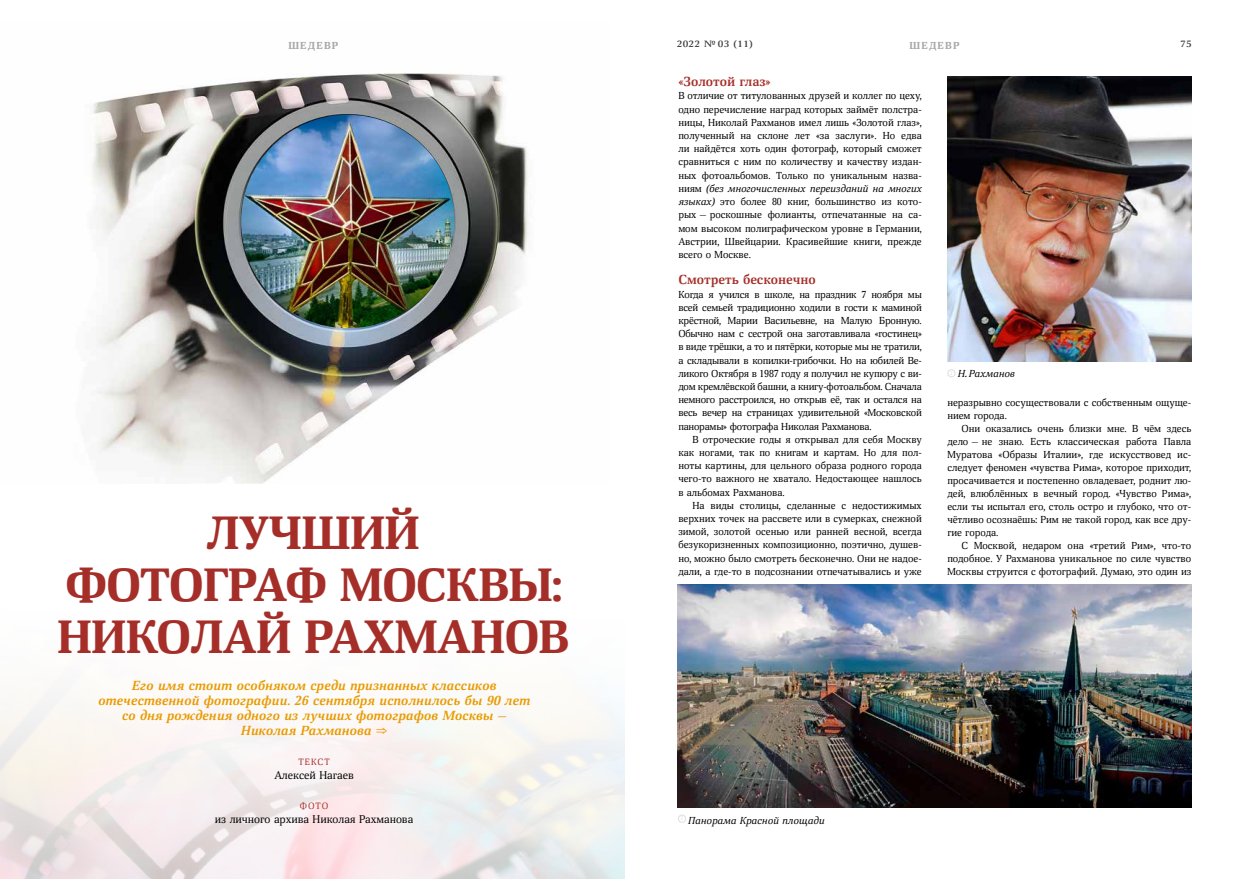
<style>
.page{position:relative;width:1248px;height:879px;background:#fff}
.page>*{position:absolute;margin:0;border:0;box-sizing:border-box;transform-origin:0 0}
.t1{font:900 46px/52px "Deca Serif New";letter-spacing:-.02em;color:#a52e29;text-align:center}
.t2{font:italic 700 13px/15px "Deca Serif New";color:#e99a00;text-align:center}
.t3{font:700 13px "Deca Serif New";color:#a52e29}
.t4{font:11px "Deca Serif New";color:#000}
.t5{font:10px/13.2px "Deca Serif New";color:#000;text-align:justify}
.t6{font:italic 10px "Deca Serif New";letter-spacing:.01em;color:#000}
.t7{font:900 10px "Deca Serif New";letter-spacing:.12em;color:#a8a8a7}
.t8{font:500 9px "Deca Serif New";letter-spacing:.03em;color:#3c3c3b;scale:1.21 1}
.t9{font:9px "Deca Serif New";letter-spacing:.11em;color:#a52e29}
.s1{font-weight:400;font-style:normal}
.s2{font-style:italic}
</style>
<div class="page">
<img style="left:92px;top:73px;width:437px;height:410px">
<img style="left:947px;top:77px;width:244px;height:284px">
<img style="left:677px;top:585px;width:514px;height:222px">
<img style="left:241px;top:115px;width:213px;height:213px;border-radius:107px">
<div style="left:947px;top:369px;width:8px;height:8px;border:1px solid #a8a8a7;border-radius:50%"></div>
<div style="left:678px;top:815px;width:7px;height:7px;border:1px solid #a8a8a7;border-radius:50%"></div>
<p class="t7" style="left:288px;top:39px;width:52px">ШЕДЕВР</p>
<h1 class="t1" style="left:57px;top:508px;width:514px">ЛУЧШИЙ<br>ФОТОГРАФ МОСКВЫ:<br>НИКОЛАЙ РАХМАНОВ</h1>
<h2 class="t2" style="left:98px;top:678px;width:433px">Его имя стоит особняком среди признанных классиков отечественной фотографии. 26 сентября исполнилось бы 90 лет со дня рождения одного из лучших фотографов Москвы — Николая Рахманова <span class="s1">⇒</span></h2>
<p class="t9" style="left:298px;top:756px;width:33px">ТЕКСТ</p>
<p class="t4" style="left:274px;top:769px;width:81px">Алексей Нагаев</p>
<p class="t9" style="left:300px;top:801px;width:30px">ФОТО</p>
<p class="t4" style="left:215px;top:813px;width:200px">из личного архива Николая Рахманова</p>
<p class="t8" style="left:676px;top:38px;width:64px">2022 № 03 (11)</p>
<p class="t8" style="left:1179px;top:38px;width:11px">75</p>
<p class="t7" style="left:909px;top:39px;width:52px">ШЕДЕВР</p>
<h2 class="t3" style="left:678px;top:74px;width:94px">«Золотой глаз»</h2>
<p class="t5" style="left:678px;top:90px;width:245px">В отличие от титулованных друзей и коллег по цеху, одно перечисление наград которых займёт полстра&shy;ницы, Николай Рахманов имел лишь «Золотой глаз», полученный на склоне лет «за заслуги». Но едва ли найдётся хоть один фотограф, который сможет сравниться с ним по количеству и качеству издан&shy;ных фотоальбомов. Только по уникальным назва&shy;ниям <span class="s2">(без многочисленных переизданий на многих языках)</span> это более 80 книг, большинство из кото&shy;рых — роскошные фолианты, отпечатанные на са&shy;мом высоком полиграфическом уровне в Германии, Австрии, Швейцарии. Красивейшие книги, прежде всего о Москве.</p>
<h2 class="t3" style="left:678px;top:272px;width:139px">Смотреть бесконечно</h2>
<p class="t5" style="left:678px;top:288px;width:245px">Когда я учился в школе, на праздник 7 ноября мы всей семьей традиционно ходили в гости к маминой крёстной, Марии Васильевне, на Малую Бронную.<br>Обычно нам с сестрой она заготавливала «гостинец» в виде трёшки, а то и пятёрки, которые мы не тратили, а складывали в копилки-грибочки. Но на юбилей Ве&shy;ликого Октября в 1987 году я получил не купюру с ви&shy;дом кремлёвской башни, а книгу-фотоальбом. Сначала немного расстроился, но открыв её, так и остался на весь вечер на страницах удивительной «Московской панорамы» фотографа Николая Рахманова.</p>
<p class="t5" style="left:678px;top:433px;width:245px;text-indent:14px">В отроческие годы я открывал для себя Москву как ногами, так по книгам и картам. Но для пол&shy;ноты картины, для цельного образа родного города чего-то важного не хватало. Недостающее нашлось в альбомах Рахманова.</p>
<p class="t5" style="left:678px;top:499px;width:245px;text-indent:14px">На виды столицы, сделанные с недостижимых верхних точек на рассвете или в сумерках, снежной зимой, золотой осенью или ранней весной, всегда безукоризненных композиционно, поэтично, душев&shy;но, можно было смотреть бесконечно. Они не надое&shy;дали, а где-то в подсознании отпечатывались и уже</p>
<p class="t6" style="left:949px;top:367px;width:66px"><sup>2</sup> Н.Рахманов</p>
<p class="t5" style="left:947px;top:396px;width:245px">неразрывно сосуществовали с собственным ощуще&shy;нием города.</p>
<p class="t5" style="left:947px;top:422px;width:245px;text-indent:14px">Они оказались очень близки мне. В чём здесь дело — не знаю. Есть классическая работа Павла Муратова «Образы Италии», где искусствовед ис&shy;следует феномен «чувства Рима», которое приходит, просачивается и постепенно овладевает, роднит лю&shy;дей, влюблённых в вечный город. «Чувство Рима», если ты испытал его, столь остро и глубоко, что от&shy;чётливо осознаёшь: Рим не такой город, как все дру&shy;гие города.</p>
<p class="t5" style="left:947px;top:539px;width:245px;text-indent:14px">С Москвой, недаром она «третий Рим», что-то подобное. У Рахманова уникальное по силе чувство Москвы струится с фотографий. Думаю, это один из</p>
<p class="t6" style="left:680px;top:814px;width:145px"><sup>3</sup> Панорама Красной площади</p>
</div>
